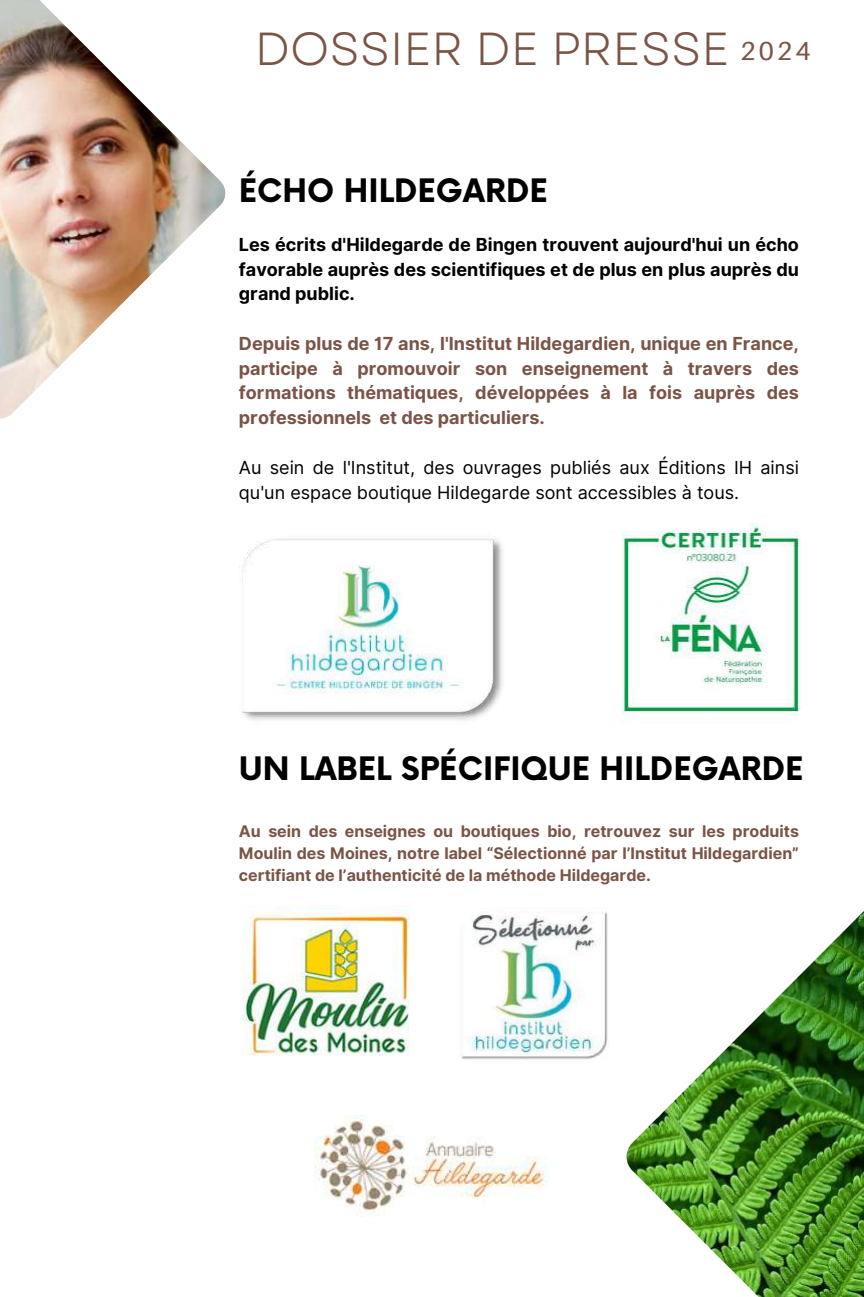
<style>
.page{position:relative;width:864px;height:1297px;background:#fff}
.page>*{position:absolute;margin:0;border:0;box-sizing:border-box;transform-origin:0 0}
.t1{font:46.2px "Garet";color:#7a5446}
.t2{font:700 31.5px "Now";color:#000}
.t3{font:26px "Aileron";color:#7a5446}
.t4{font:700 18px/24.8px "Inter";color:#7a5446;text-align:justify}
.t5{font:700 18px/24.8px "Inter";color:#000;text-align:justify}
.t6{font:18px/24.8px "Inter";color:#000}
.t7{font:700 16px/21.8px "Inter";color:#7a5446;text-align:justify}
</style>
<div class="page">
<img style="left:0;top:0;width:225px;height:418px">
<img style="left:627px;top:911px;width:237px;height:385px">
<img style="left:314px;top:1115px;width:233px;height:101px">
<img style="left:622px;top:515px;width:178px;height:208px">
<img style="left:239px;top:533px;width:264px;height:187px">
<img style="left:461px;top:911px;width:147px;height:149px">
<img style="left:242px;top:905px;width:168px;height:151px">
<h1 class="t1" style="left:255px;top:15px;width:476px">DOSSIER DE PRESSE</h1>
<h3 class="t3" style="left:741px;top:34px;width:72px">2024</h3>
<h2 class="t2" style="left:239px;top:174px;width:310px">ÉCHO HILDEGARDE</h2>
<p class="t5" style="left:239px;top:232px;width:562px">Les écrits d'Hildegarde de Bingen trouvent aujourd'hui un écho favorable auprès des scientifiques et de plus en plus auprès du grand public.</p>
<p class="t4" style="left:239px;top:331px;width:562px">Depuis plus de 17 ans, l'Institut Hildegardien, unique en France, participe à promouvoir son enseignement à travers des formations thématiques, développées à la fois auprès des professionnels et des particuliers.</p>
<p class="t6" style="left:239px;top:454px;width:562px">Au sein de l'Institut, des ouvrages publiés aux Éditions IH ainsi qu'un espace boutique Hildegarde sont accessibles à tous.</p>
<h2 class="t2" style="left:239px;top:751px;width:566px">UN LABEL SPÉCIFIQUE HILDEGARDE</h2>
<p class="t7" style="left:239px;top:820px;width:562px">Au sein des enseignes ou boutiques bio, retrouvez sur les produits Moulin des Moines, notre label “Sélectionné par l’Institut Hildegardien” certifiant de l’authenticité de la méthode Hildegarde.</p>
</div>
